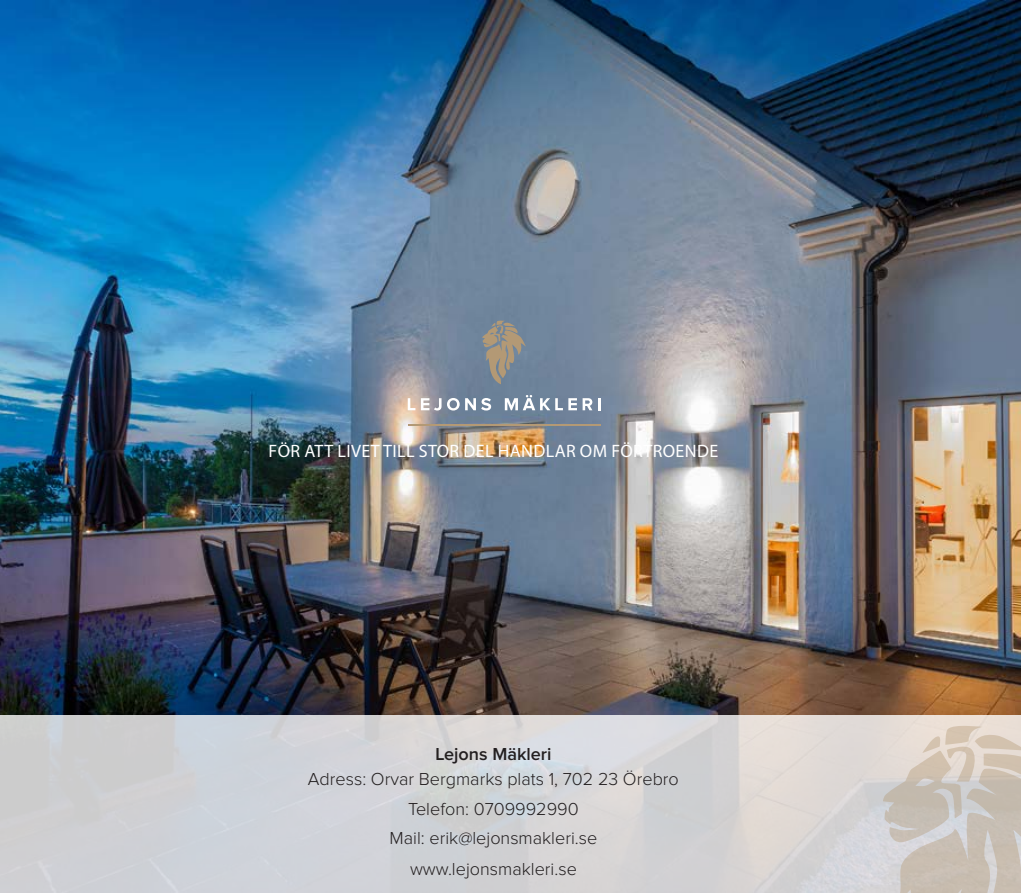
<style>
.page{position:relative;width:1021px;height:893px;background:#fff}
.page>*{position:absolute;margin:0;border:0;box-sizing:border-box;transform-origin:0 0}
.t1{font:300 18px/29.4px "Proxima Nova";color:#231f20;text-align:center}
.t2{font:18px "Myriad Pro";letter-spacing:.02em;color:#fff}
.t3{font:600 18px "Proxima Nova";color:#231f20}
</style>
<div class="page">
<img style="left:0;top:0;width:1020px;height:715px">
<svg style="left:408px;top:398px;width:7px;height:12px"></svg>
<svg style="left:421px;top:398px;width:20px;height:13px"></svg>
<svg style="left:447px;top:398px;width:12px;height:13px"></svg>
<svg style="left:465px;top:398px;width:26px;height:13px"></svg>
<svg style="left:505px;top:395px;width:87px;height:15px"></svg>
<svg style="left:598px;top:398px;width:2px;height:12px"></svg>
<svg style="left:482px;top:321px;width:44px;height:63px;background:#8c8d8a"></svg>
<hr style="left:408px;top:424px;width:192px;height:2px;background:#b39975">
<svg style="left:0;top:715px;width:1020px;height:178px;background:#d3d3d5"></svg>
<svg style="left:882px;top:726px;width:138px;height:167px;background:#d0c7be"></svg>
<p class="t2" style="left:268px;top:439px;width:451px">FÖR ATT LIVET TILL STOR DEL HANDLAR OM FÖRTROENDE</p>
<p class="t3" style="left:435px;top:746px;width:118px">Lejons Mäkleri</p>
<p class="t1" style="left:308px;top:765px;width:372px">Adress: Orvar Bergmarks plats 1, 702 23 Örebro<br>Telefon: 0709992990<br>Mail: erik@lejonsmakleri.se</p>
<p class="t1" style="left:410px;top:855px;width:168px">www.lejonsmakleri.se</p>
</div>
